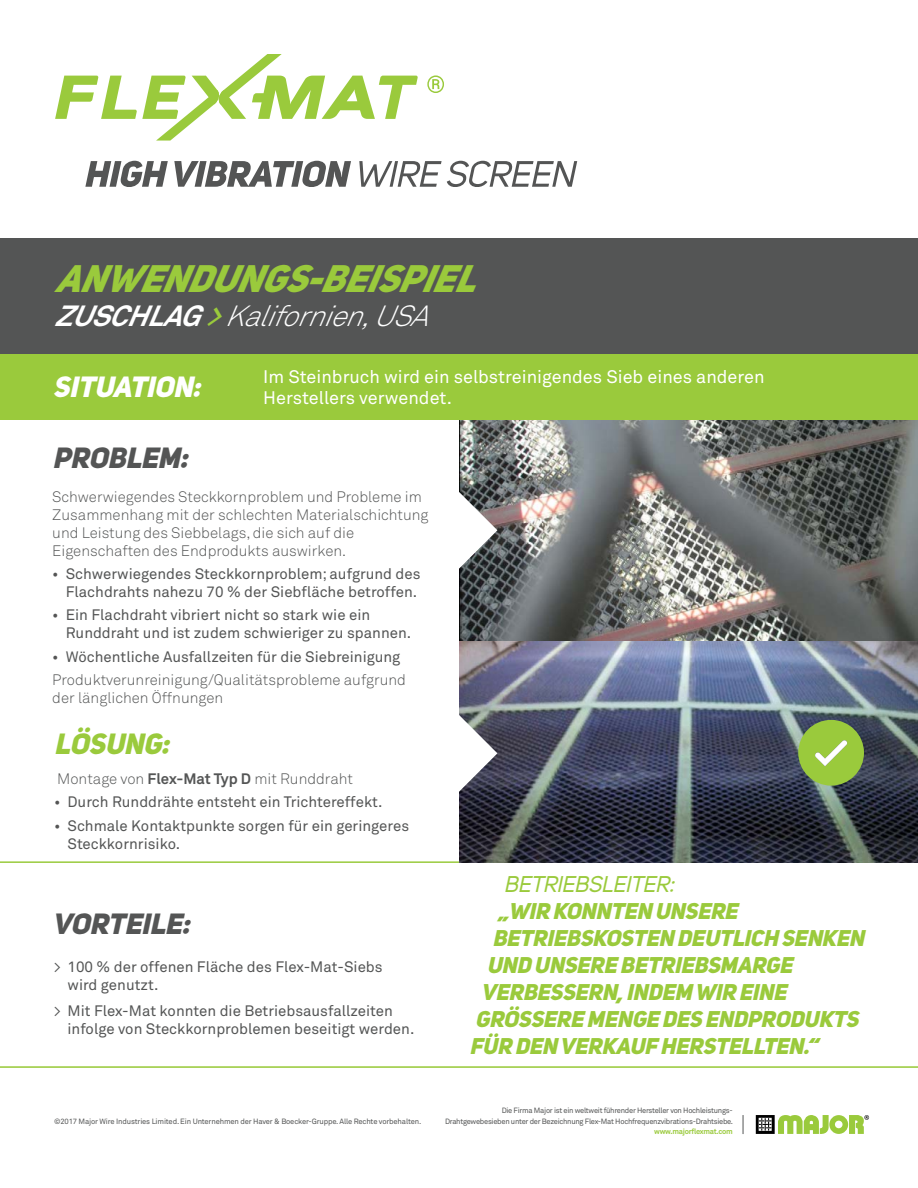
<style>
.page{position:relative;width:918px;height:1188px;background:#fff}
.page>*{position:absolute;margin:0;border:0;box-sizing:border-box;transform-origin:0 0}
.t1{font:italic 800 37.95px "Uni Sans";color:#9aca3c}
.t2{font:italic 300 28.95px "Akkurat Pro";color:#fff}
.t3{font:italic 800 28.95px "Uni Sans";color:#545555}
.t4{font:italic 800 28.95px "Uni Sans";color:#fff}
.t5{font:italic 800 28.95px "Uni Sans";color:#9aca3c}
.t6{font:italic 800 22.5px "Uni Sans";color:#9aca3c}
.t7{font:italic 22.5px "Uni Sans";color:#9aca3c}
.t8{font:18px/21.6px "Akkurat Pro";color:#fff}
.t9{font:15px/18px "Akkurat Pro";color:#545555}
.t10{font:300 15px/18px "Akkurat Pro";color:#545555}
.t11{font:7.5px/10.5px "Akkurat Pro";letter-spacing:-.035em;color:#545555;text-align:right}
.t12{font:700 7.5px "Akkurat Pro";letter-spacing:-.035em;color:#9aca3c}
.s1{font-weight:700}
.s2{font-weight:700;color:#9aca3c}
</style>
<div class="page">
<div style="left:0;top:354px;width:918px;height:66px;background:#9aca3c"></div>
<img style="left:459px;top:420px;width:459px;height:222px">
<img style="left:459px;top:642px;width:459px;height:221px">
<svg style="left:459px;top:715px;width:38px;height:77px"></svg>
<svg style="left:459px;top:492px;width:38px;height:77px"></svg>
<hr style="left:0;top:861px;width:459px;height:2px;background:#9aca3c">
<svg style="left:798px;top:720px;width:66px;height:66px;background:#8bb04e"></svg>
<hr style="left:0;top:1066px;width:918px;height:2px;background:#9aca3c">
<svg style="left:756px;top:1115px;width:113px;height:19px"></svg>
<svg style="left:743px;top:1115px;width:1px;height:19px"></svg>
<svg style="left:55px;top:54px;width:363px;height:87px"></svg>
<svg style="left:427px;top:75px;width:17px;height:18px"></svg>
<svg style="left:85px;top:161px;width:83px;height:26px"></svg>
<svg style="left:174px;top:161px;width:177px;height:26px"></svg>
<svg style="left:359px;top:161px;width:218px;height:26px"></svg>
<div style="left:0;top:238px;width:918px;height:116px;background:#545555"></div>
<h1 class="t1" style="left:54px;top:254px;width:441px">ANWENDUNGS-BEISPIEL</h1>
<h2 class="t2" style="left:54px;top:299px;width:389px"><span class="s1">ZUSCHLAG</span> <span class="s2">&gt;</span> Kalifornien,USA</h2>
<h2 class="t4" style="left:53px;top:368px;width:157px">SITUATION:</h2>
<h2 class="t3" style="left:52px;top:439px;width:144px">PROBLEM:</h2>
<p class="t8" style="left:263px;top:366px;width:503px">Im Steinbruch wird ein selbstreinigendes Sieb eines anderen<br>Herstellers verwendet.</p>
<p class="t10" style="left:52px;top:487px;width:378px">Schwerwiegendes Steckkornproblem und Probleme im Zusammenhang mit der schlechten Materialschichtung und Leistung des Siebbelags, die sich auf die Eigenschaften des Endprodukts auswirken.</p>
<p class="t9" style="left:52px;top:565px;width:370px;text-align:right">• Schwerwiegendes Steckkornproblem; aufgrund des<br>Flachdrahts nahezu 70 % der Siebfläche betroffen.</p>
<p class="t9" style="left:66px;top:606px;width:347px;text-indent:-14px">• Ein Flachdraht vibriert nicht so stark wie ein<br>Runddraht und ist zudem schwieriger zu spannen.</p>
<p class="t9" style="left:52px;top:648px;width:350px">• Wöchentliche Ausfallzeiten für die Siebreinigung</p>
<p class="t10" style="left:52px;top:671px;width:355px">Produktverunreinigung/Qualitätsprobleme aufgrund der länglichen Öffnungen</p>
<h2 class="t5" style="left:54px;top:725px;width:124px">LÖSUNG:</h2>
<p class="t10" style="left:57px;top:770px;width:297px">Montage von <span class="s1">Flex-Mat Typ D</span> mit Runddraht</p>
<p class="t9" style="left:54px;top:793px;width:330px">• Durch Runddrähte entsteht ein Trichtereffekt.</p>
<p class="t9" style="left:68px;top:816px;width:343px;text-indent:-14px">• Schmale Kontaktpunkte sorgen für ein geringeres<br>Steckkornrisiko.</p>
<h2 class="t3" style="left:52px;top:905px;width:147px">VORTEILE:</h2>
<p class="t9" style="left:67px;top:958px;width:317px;text-indent:-14px">&gt; 100 % der offenen Fläche des Flex-Mat-Siebs wird genutzt.</p>
<p class="t9" style="left:67px;top:1001px;width:348px;text-indent:-14px">&gt; Mit Flex-Mat konnten die Betriebsausfallzeiten infolge von Steckkornproblemen beseitigt werden.</p>
<p class="t11" style="left:54px;top:1116px;width:369px">©2017 Major Wire Industries Limited. Ein Unternehmen der Haver &amp; Boecker-Gruppe. Alle Rechte vorbehalten.</p>
<h3 class="t7" style="left:504px;top:872px;width:177px">BETRIEBSLEITER:</h3>
<h3 class="t6" style="left:498px;top:897px;width:247px">„WIR KONNTEN UNSERE</h3>
<h3 class="t6" style="left:492px;top:924px;width:379px">BETRIEBSKOSTEN DEUTLICH SENKEN</h3>
<h3 class="t6" style="left:487px;top:951px;width:313px">UND UNSERE BETRIEBSMARGE</h3>
<h3 class="t6" style="left:481px;top:978px;width:313px">VERBESSERN, INDEM WIR EINE</h3>
<h3 class="t6" style="left:475px;top:1005px;width:390px">GRÖSSERE MENGE DES ENDPRODUKTS</h3>
<h3 class="t6" style="left:470px;top:1032px;width:356px">FÜR DEN VERKAUFHERSTELLTEN.“</h3>
<p class="t11" style="left:445px;top:1106px;width:290px">Die Firma Major ist ein weltweit führender Hersteller von Hochleistungs-<br>Drahtgewebesieben unter der Bezeichnung Flex-Mat Hochfrequenzvibrations-Drahtsiebe.</p>
<p class="t12" style="left:654px;top:1127px;width:80px">www.majorflexmat.com</p>
</div>
